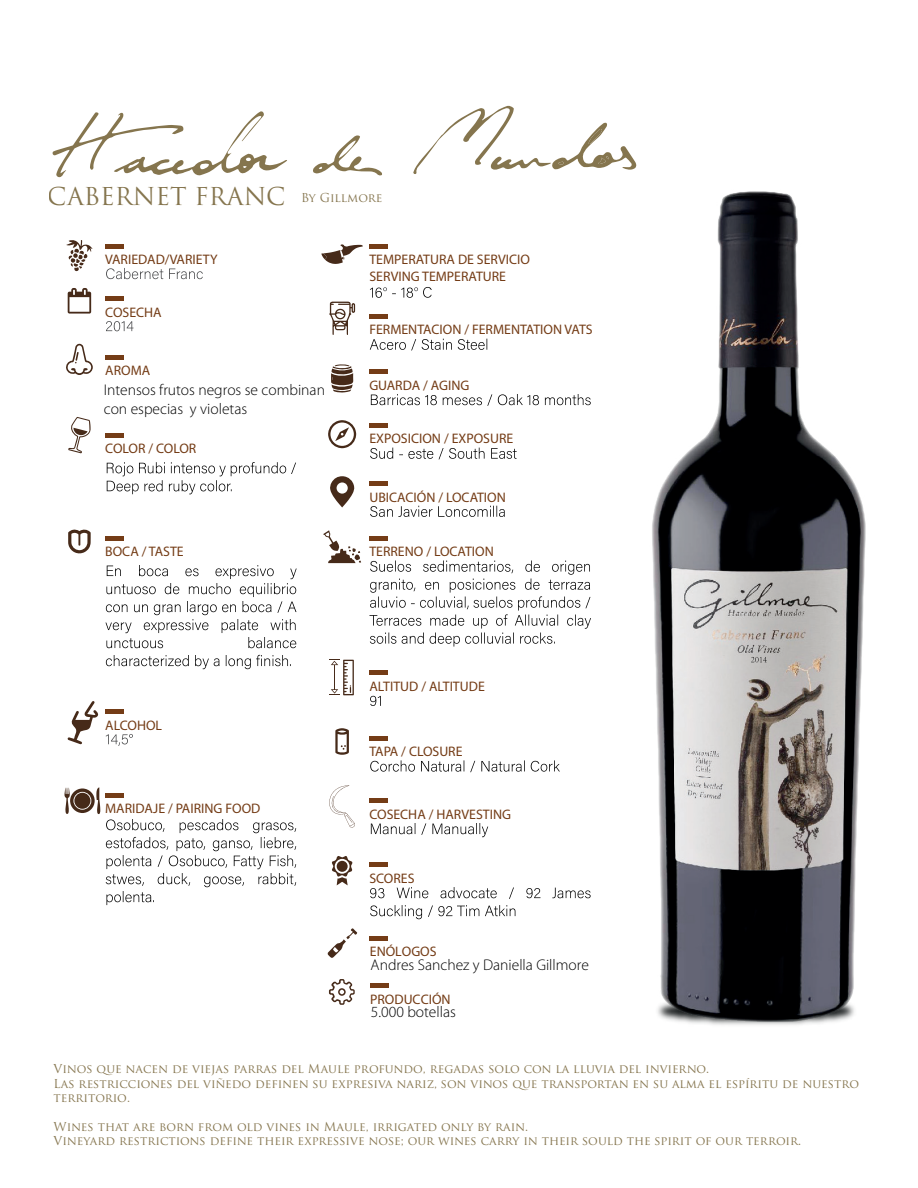
<style>
.page{position:relative;width:918px;height:1188px;background:#fff}
.page>*{position:absolute;margin:0;border:0;box-sizing:border-box;transform-origin:0 0}
.t1{font:24px "Trajan Pro";color:#85754e}
.t2{font:300 15.6px/18.6px "Myriad Pro";color:#000001}
.t3{font:13.8px/16.6px "Myriad Pro";color:#743c16}
.t4{font:12px/14.4px "Trajan Pro";color:#85754e}
.s1{font-size:12px}
</style>
<div class="page">
<svg style="left:106px;top:268px;width:97px;height:11px"></svg>
<svg style="left:106px;top:321px;width:28px;height:10px"></svg>
<svg style="left:106px;top:734px;width:27px;height:12px"></svg>
<hr style="left:369px;top:244px;width:19px;height:4px;background:#743c16">
<svg style="left:370px;top:287px;width:62px;height:11px"></svg>
<svg style="left:107px;top:462px;width:189px;height:32px"></svg>
<hr style="left:105px;top:244px;width:18px;height:4px;background:#743c16">
<div style="left:105px;top:296px;width:18px;height:5px;background:#743c16"></div>
<hr style="left:105px;top:355px;width:18px;height:4px;background:#743c16">
<div style="left:105px;top:709px;width:18px;height:5px;background:#743c16"></div>
<hr style="left:105px;top:793px;width:18px;height:4px;background:#743c16">
<div style="left:105px;top:433px;width:18px;height:5px;background:#743c16"></div>
<hr style="left:105px;top:536px;width:18px;height:4px;background:#743c16">
<svg style="left:105px;top:565px;width:192px;height:83px"></svg>
<svg style="left:106px;top:655px;width:185px;height:14px"></svg>
<svg style="left:106px;top:819px;width:190px;height:86px"></svg>
<hr style="left:369px;top:314px;width:19px;height:4px;background:#743c16">
<svg style="left:370px;top:339px;width:117px;height:11px"></svg>
<div style="left:369px;top:369px;width:19px;height:5px;background:#743c16"></div>
<svg style="left:371px;top:394px;width:220px;height:12px"></svg>
<hr style="left:369px;top:423px;width:19px;height:4px;background:#743c16">
<svg style="left:370px;top:448px;width:147px;height:11px"></svg>
<div style="left:369px;top:481px;width:19px;height:5px;background:#743c16"></div>
<svg style="left:370px;top:506px;width:135px;height:11px"></svg>
<div style="left:369px;top:670px;width:19px;height:5px;background:#743c16"></div>
<svg style="left:370px;top:696px;width:11px;height:10px"></svg>
<hr style="left:369px;top:736px;width:19px;height:4px;background:#743c16">
<svg style="left:370px;top:760px;width:190px;height:12px"></svg>
<div style="left:369px;top:798px;width:19px;height:5px;background:#743c16"></div>
<svg style="left:371px;top:823px;width:117px;height:14px"></svg>
<div style="left:369px;top:862px;width:19px;height:5px;background:#743c16"></div>
<svg style="left:370px;top:887px;width:221px;height:12px"></svg>
<svg style="left:370px;top:905px;width:145px;height:14px"></svg>
<hr style="left:369px;top:536px;width:19px;height:4px;background:#743c16">
<svg style="left:369px;top:561px;width:222px;height:86px"></svg>
<svg style="left:66px;top:240px;width:27px;height:31px"></svg>
<svg style="left:68px;top:288px;width:23px;height:26px"></svg>
<svg style="left:66px;top:344px;width:27px;height:31px"></svg>
<svg style="left:68px;top:417px;width:23px;height:36px"></svg>
<svg style="left:68px;top:529px;width:23px;height:25px"></svg>
<svg style="left:67px;top:701px;width:31px;height:43px"></svg>
<svg style="left:52px;top:111px;width:235px;height:66px"></svg>
<svg style="left:313px;top:135px;width:69px;height:41px"></svg>
<svg style="left:413px;top:105px;width:224px;height:69px"></svg>
<svg style="left:321px;top:244px;width:42px;height:20px"></svg>
<svg style="left:329px;top:302px;width:26px;height:33px"></svg>
<svg style="left:331px;top:364px;width:22px;height:29px"></svg>
<svg style="left:330px;top:476px;width:24px;height:31px"></svg>
<svg style="left:328px;top:420px;width:28px;height:28px"></svg>
<svg style="left:323px;top:530px;width:38px;height:33px"></svg>
<svg style="left:335px;top:728px;width:14px;height:27px"></svg>
<svg style="left:332px;top:856px;width:21px;height:29px"></svg>
<div style="left:337px;top:861px;width:11px;height:11px;background:#462a19;border-radius:50%"></div>
<svg style="left:329px;top:785px;width:26px;height:43px"></svg>
<svg style="left:64px;top:787px;width:36px;height:27px"></svg>
<div style="left:74px;top:793px;width:17px;height:16px;background:#462a19;border-radius:50%"></div>
<svg style="left:329px;top:659px;width:25px;height:36px"></svg>
<img style="left:652px;top:191px;width:214px;height:834px">
<svg style="left:751px;top:657px;width:16px;height:5px"></svg>
<hr style="left:370px;top:936px;width:18px;height:4px;background:#743c16">
<div style="left:370px;top:983px;width:18px;height:5px;background:#743c16"></div>
<svg style="left:327px;top:928px;width:31px;height:30px"></svg>
<svg style="left:329px;top:979px;width:26px;height:26px"></svg>
<h1 class="t1" style="left:48px;top:181px;width:336px">CABERNET FRANC <span class="s1">By Gillmore</span></h1>
<p class="t3" style="left:105px;top:251px;width:114px">VARIEDAD/VARIETY</p>
<p class="t3" style="left:105px;top:303px;width:58px">COSECHA</p>
<p class="t3" style="left:105px;top:362px;width:47px">AROMA</p>
<h2 class="t2" style="left:104px;top:381px;width:223px">Intensos frutos negros se combinan con especias y violetas</h2>
<p class="t3" style="left:105px;top:440px;width:93px">COLOR / COLOR</p>
<p class="t3" style="left:105px;top:543px;width:80px">BOCA / TASTE</p>
<p class="t3" style="left:369px;top:251px;width:162px">TEMPERATURA DE SERVICIO<br>SERVING TEMPERATURE</p>
<p class="t3" style="left:369px;top:321px;width:225px">FERMENTACION / FERMENTATION VATS</p>
<p class="t3" style="left:369px;top:377px;width:102px">GUARDA / AGING</p>
<p class="t3" style="left:369px;top:430px;width:145px">EXPOSICION / EXPOSURE</p>
<p class="t3" style="left:369px;top:488px;width:138px">UBICACIÓN / LOCATION</p>
<p class="t3" style="left:369px;top:543px;width:126px">TERRENO / LOCATION</p>
<p class="t3" style="left:105px;top:717px;width:58px">ALCOHOL</p>
<p class="t3" style="left:105px;top:800px;width:157px">MARIDAJE / PAIRING FOOD</p>
<p class="t3" style="left:369px;top:677px;width:117px">ALTITUD / ALTITUDE</p>
<p class="t3" style="left:369px;top:743px;width:95px">TAPA / CLOSURE</p>
<p class="t3" style="left:369px;top:806px;width:143px">COSECHA / HARVESTING</p>
<p class="t3" style="left:369px;top:870px;width:47px">SCORES</p>
<p class="t3" style="left:370px;top:943px;width:68px">ENÓLOGOS</p>
<h2 class="t2" style="left:371px;top:956px;width:220px">Andres Sanchez y Daniella Gillmore</h2>
<p class="t3" style="left:370px;top:991px;width:82px">PRODUCCIÓN</p>
<h2 class="t2" style="left:371px;top:1003px;width:87px">5.000 botellas</h2>
<p class="t4" style="left:54px;top:1062px;width:807px">Vinos que nacen de viejas parras del Maule profundo, regadas solo con la lluvia del invierno.<br>Las restricciones del viñedo definen su expresiva nariz, son vinos que transportan en su alma el espíritu de nuestro territorio.</p>
<p class="t4" style="left:54px;top:1119px;width:749px">Wines that are born from old vines in Maule, irrigated only by rain.<br>Vineyard restrictions define their expressive nose; our wines carry in their sould the spirit of our terroir.</p>
</div>
